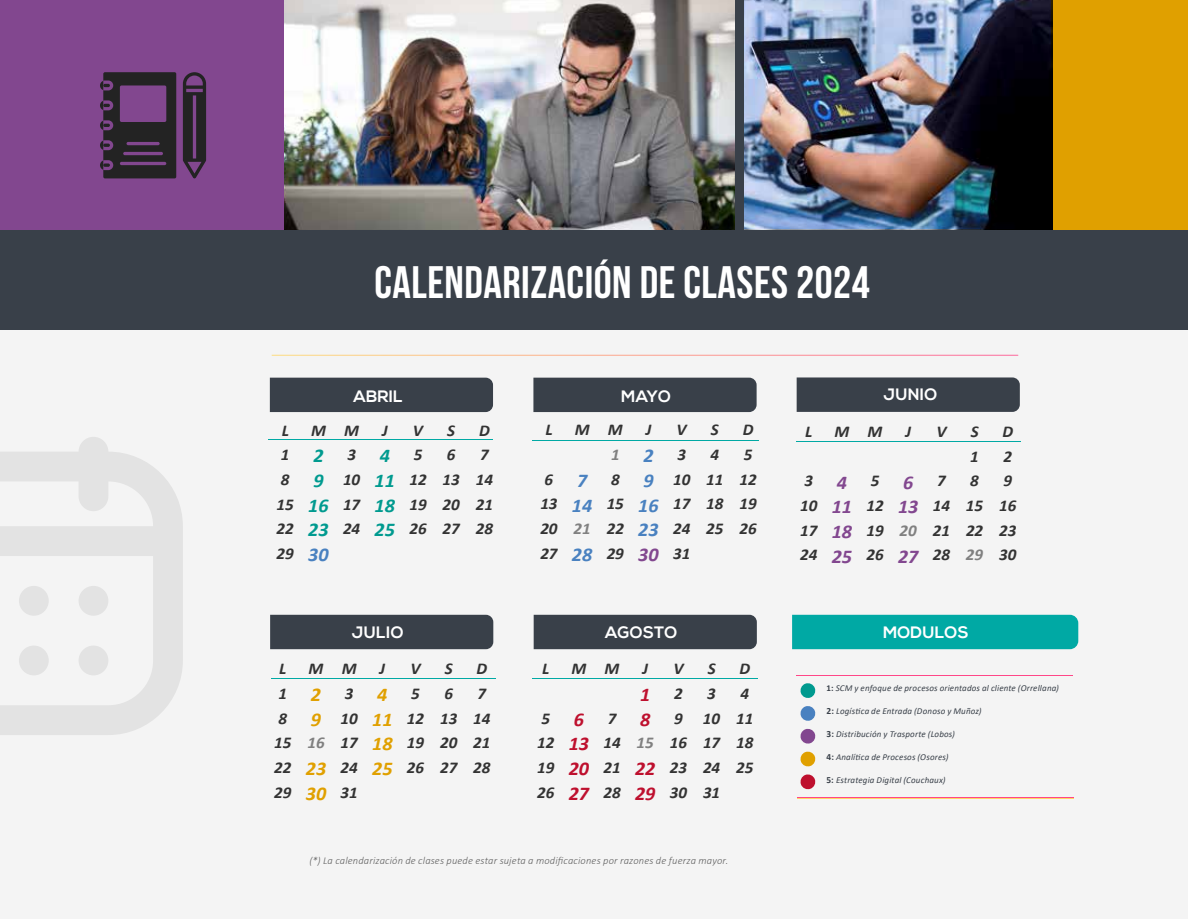
<style>
.page{position:relative;width:1188px;height:919px;background:#fff}
.page>*{position:absolute;margin:0;border:0;box-sizing:border-box;transform-origin:0 0}
.t1{font:700 45.45px "Bebas Neue";letter-spacing:.01em;color:#fff}
.t2{font:italic 700 19.5px "Calibri";color:#be102e}
.t3{font:italic 700 16.5px/24.6px "Calibri";color:#333}
.t4{font:700 16.5px "Nexa";letter-spacing:.01em;color:#fff}
.t5{font:italic 700 16.5px "Calibri";color:#808080}
.t6{font:italic 300 10.5px "Calibri";letter-spacing:.015em;color:#606060}
.t7{font:italic 9px "Calibri";letter-spacing:.02em;color:#394049}
.s1{font-size:19.5px;color:#4981c0}
.s2{font-size:19.5px;color:#009a8f}
.s3{color:#808080}
.s4{font-size:19.5px;color:#82478f}
.s5{font-size:19.5px;color:#e0a000}
.s6{font-size:16.5px;color:#333}
.s7{font-size:19.5px;color:#be102e}
.s8{font-weight:700;font-style:normal}
.s9{font-weight:700;font-style:normal;font-size:9.45px}
</style>
<div class="page">
<div style="left:0;top:230px;width:1188px;height:102px;background:#394049"></div>
<div style="left:0;top:331px;width:1188px;height:587px;background:#f4f4f4"></div>
<div style="left:1051px;top:0;width:137px;height:230px;background:#e0a000"></div>
<img style="left:744px;top:1px;width:308px;height:228px">
<img style="left:284px;top:0;width:451px;height:230px">
<svg style="left:0;top:437px;width:183px;height:297px"></svg>
<svg style="left:272px;top:354px;width:746px;height:1px"></svg>
<div style="left:533px;top:377px;width:224px;height:35px;background:#394049"></div>
<div style="left:270px;top:377px;width:223px;height:35px;background:#394049"></div>
<div style="left:534px;top:614px;width:223px;height:35px;background:#394049"></div>
<div style="left:792px;top:614px;width:286px;height:35px;background:#00a9a4"></div>
<hr style="left:532px;top:678px;width:226px;height:1px;background:#00a9a4">
<div style="left:270px;top:614px;width:223px;height:35px;background:#394049"></div>
<hr style="left:271px;top:678px;width:225px;height:1px;background:#00a9a4">
<div style="left:797px;top:377px;width:223px;height:35px;background:#394049"></div>
<hr style="left:797px;top:441px;width:224px;height:1px;background:#00a9a4">
<hr style="left:269px;top:439px;width:224px;height:1px;background:#00a9a4">
<hr style="left:532px;top:440px;width:226px;height:1px;background:#00a9a4">
<div style="left:0;top:0;width:284px;height:230px;background:#82478f"></div>
<svg style="left:183px;top:72px;width:23px;height:106px"></svg>
<svg style="left:100px;top:72px;width:76px;height:106px"></svg>
<div style="left:735px;top:0;width:9px;height:230px;background:#394049"></div>
<svg style="left:800px;top:683px;width:16px;height:15px"></svg>
<svg style="left:800px;top:706px;width:16px;height:15px"></svg>
<svg style="left:800px;top:728px;width:16px;height:16px"></svg>
<svg style="left:800px;top:751px;width:16px;height:16px"></svg>
<svg style="left:800px;top:774px;width:16px;height:15px"></svg>
<hr style="left:797px;top:675px;width:276px;height:1px;background:#ff4788">
<hr style="left:797px;top:797px;width:276px;height:1px;background:#ff4788">
<h1 class="t1" style="left:374px;top:257px;width:497px">CALENDARIZACIÓN DE CLASES 2024</h1>
<p class="t4" style="left:353px;top:386px;width:51px">ABRIL</p>
<p class="t4" style="left:621px;top:386px;width:51px">MAYO</p>
<p class="t3" style="left:545px;top:417px;width:9px">L</p>
<p class="t3" style="left:575px;top:417px;width:50px">M M</p>
<p class="t3" style="left:646px;top:417px;width:7px">J</p>
<p class="t3" style="left:677px;top:417px;width:12px">V</p>
<p class="t3" style="left:711px;top:417px;width:9px">S</p>
<p class="t3" style="left:743px;top:417px;width:12px">D</p>
<p class="t5" style="left:611px;top:443px;width:44px">1 <span class="s1">2</span></p>
<p class="t3" style="left:677px;top:441px;width:10px">3</p>
<p class="t3" style="left:711px;top:441px;width:10px">4</p>
<p class="t3" style="left:282px;top:417px;width:9px">L</p>
<p class="t3" style="left:311px;top:417px;width:50px">M M</p>
<p class="t3" style="left:382px;top:417px;width:7px">J</p>
<p class="t3" style="left:413px;top:417px;width:12px">V</p>
<p class="t3" style="left:447px;top:417px;width:9px">S</p>
<p class="t3" style="left:479px;top:417px;width:12px">D</p>
<p class="t3" style="left:281px;top:442px;width:143px">1 <span class="s2">2</span>3<span class="s2">4</span>5</p>
<p class="t3" style="left:447px;top:442px;width:10px">6</p>
<p class="t3" style="left:540px;top:441px;width:218px;text-indent:203px">5<br>6 <span class="s1">7</span> 8 <span class="s1">9</span> 101112<br>13 <span class="s1">14</span> 15 <span class="s1">16</span> 17 18 19<br>20 <span class="s3">21</span> 22 <span class="s1">23</span> 24 25 26<br>27 <span class="s1">28</span> 29 <span class="s4">30</span> 31</p>
<p class="t3" style="left:277px;top:442px;width:218px;text-indent:203px">7<br>8 <span class="s2">9</span> 10<span class="s2">11</span>121314<br>15 <span class="s2">16</span> 17 <span class="s2">18</span> 19 20 21<br>22 <span class="s2">23</span> 24 <span class="s2">25</span> 26 27 28<br>29 <span class="s1">30</span></p>
<p class="t4" style="left:883px;top:385px;width:56px">JUNIO</p>
<p class="t3" style="left:805px;top:418px;width:9px">L</p>
<p class="t3" style="left:834px;top:418px;width:50px">M M</p>
<p class="t3" style="left:905px;top:418px;width:7px">J</p>
<p class="t3" style="left:936px;top:418px;width:12px">V</p>
<p class="t3" style="left:971px;top:418px;width:9px">S</p>
<p class="t3" style="left:1002px;top:418px;width:12px">D</p>
<p class="t3" style="left:970px;top:443px;width:10px">1</p>
<p class="t3" style="left:1003px;top:443px;width:10px">2</p>
<p class="t3" style="left:804px;top:468px;width:143px">3<span class="s4">4</span>5<span class="s4">6</span>7</p>
<p class="t3" style="left:970px;top:468px;width:10px">8</p>
<p class="t3" style="left:800px;top:468px;width:218px;text-indent:203px">9<br>10 <span class="s4">11</span> 12 <span class="s4">13</span> 14 15 16<br>17 <span class="s4">18</span> 19 <span class="s3">20</span> 21 22 23<br>24 <span class="s4">25</span> 26 <span class="s4">27</span> 28 <span class="s3">29</span> 30</p>
<p class="t4" style="left:352px;top:622px;width:53px">JULIO</p>
<p class="t4" style="left:605px;top:622px;width:74px">AGOSTO</p>
<p class="t4" style="left:883px;top:622px;width:87px">MODULOS</p>
<p class="t3" style="left:279px;top:655px;width:9px">L</p>
<p class="t3" style="left:309px;top:655px;width:50px">M M</p>
<p class="t3" style="left:380px;top:655px;width:7px">J</p>
<p class="t3" style="left:411px;top:655px;width:12px">V</p>
<p class="t3" style="left:445px;top:655px;width:9px">S</p>
<p class="t3" style="left:477px;top:655px;width:12px">D</p>
<p class="t3" style="left:279px;top:680px;width:44px">1 <span class="s5">2</span></p>
<p class="t3" style="left:345px;top:680px;width:76px">3<span class="s5">4</span>5</p>
<p class="t3" style="left:444px;top:680px;width:10px">6</p>
<p class="t3" style="left:274px;top:680px;width:218px;text-indent:203px">7<br>8 <span class="s5">9</span> 10<span class="s5">11</span>121314<br>15 <span class="s3">16</span> 17 <span class="s5">18</span> 19 20 21<br>22 <span class="s5">23</span> 24 <span class="s5">25</span> 26 27 28<br>29 <span class="s5">30</span> 31</p>
<p class="t3" style="left:542px;top:655px;width:9px">L</p>
<p class="t3" style="left:571px;top:655px;width:50px">M M</p>
<p class="t3" style="left:642px;top:655px;width:7px">J</p>
<p class="t3" style="left:673px;top:655px;width:12px">V</p>
<p class="t3" style="left:708px;top:655px;width:9px">S</p>
<p class="t3" style="left:739px;top:655px;width:12px">D</p>
<p class="t2" style="left:640px;top:680px;width:44px">1 <span class="s6">2</span></p>
<p class="t3" style="left:707px;top:680px;width:10px">3</p>
<p class="t3" style="left:537px;top:680px;width:218px;text-indent:203px">4<br>5<span class="s7">6</span>7<span class="s7">8</span>91011<br>12 <span class="s7">13</span> 14 <span class="s3">15</span> 16 17 18<br>19 <span class="s7">20</span> 21 <span class="s7">22</span> 23 24 25<br>26 <span class="s7">27</span> 28 <span class="s7">29</span> 30 31</p>
<p class="t7" style="left:827px;top:681px;width:234px"><span class="s8">1:</span> SCM y enfoque de procesos orientados al cliente (Orrellana)</p>
<p class="t7" style="left:827px;top:704px;width:157px"><span class="s9">2:</span> Logística de Entrada (Donoso y Muñoz)</p>
<p class="t7" style="left:827px;top:727px;width:130px"><span class="s9">3:</span> Distribución y Trasporte (Lobos)</p>
<p class="t7" style="left:827px;top:750px;width:123px"><span class="s9">4:</span> Analítica de Procesos (Osores)</p>
<p class="t7" style="left:827px;top:773px;width:121px"><span class="s9">5:</span> Estrategia Digital (Couchaux)</p>
<p class="t6" style="left:310px;top:853px;width:420px">(*) La calendarización de clases puede estar sujeta a modificaciones por razones de fuerza mayor.</p>
</div>
